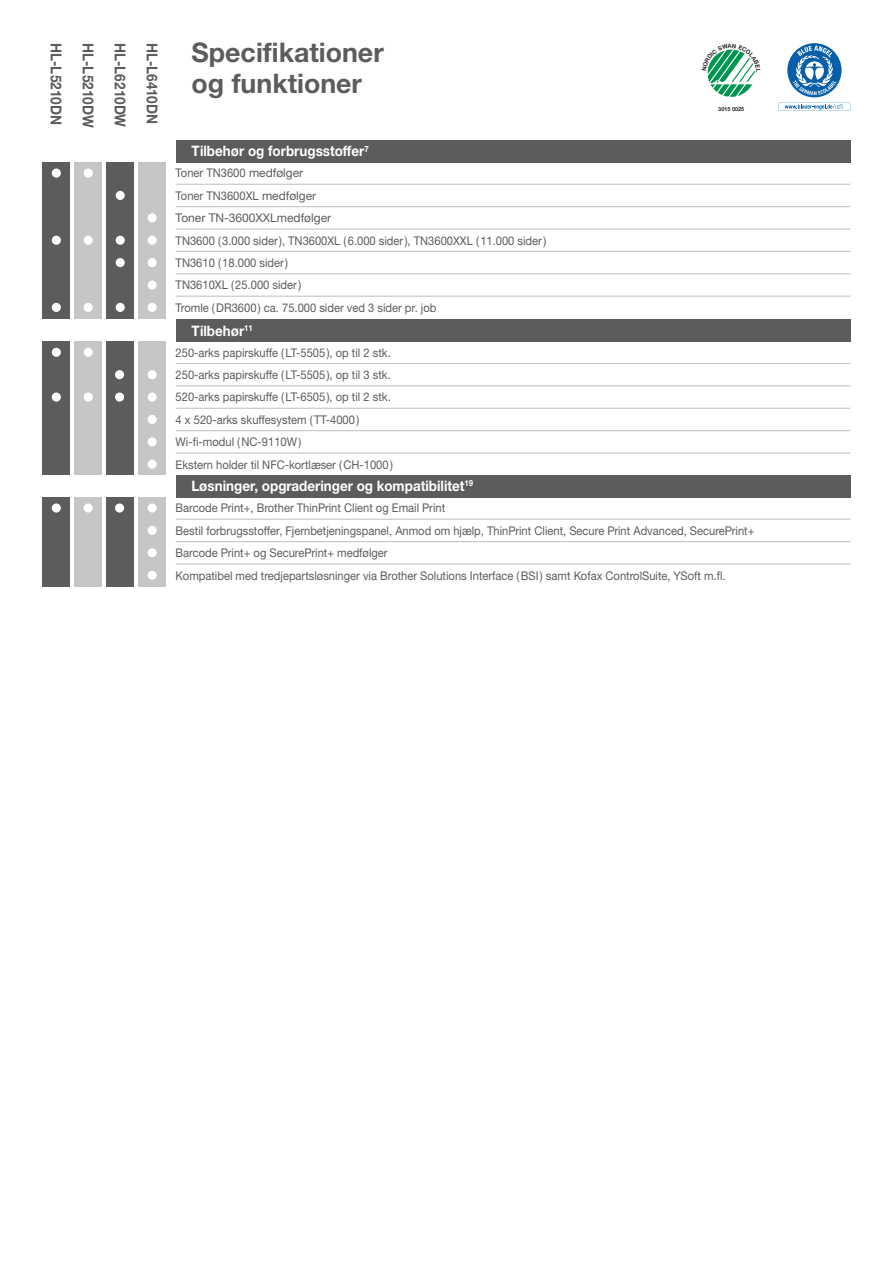
<style>
.page{position:relative;width:893px;height:1263px;background:#fff}
.page>*{position:absolute;margin:0;border:0;box-sizing:border-box;transform-origin:0 0}
.t1{font:700 27px/31.5px "Helvetica Neue LTW1 G";color:#5c5c5b}
.t2{font:700 15px "Helvetica Neue LTW1 G";letter-spacing:.01em;color:#5c5c5b;scale:.9 1}
.t3{font:700 14.4px "Helvetica Neue LTW1 G";color:#fff;scale:.93 1}
.t4{font:12px/22.4px "Helvetica Neue LTW1 G";color:#5c5c5b;scale:.93 1}
.t5{font:500 5.55px "Helvetica Neue LT Std";color:#000}
</style>
<div class="page">
<div style="left:43px;top:342px;width:27px;height:133px;background:#5c5c5b"></div>
<div style="left:43px;top:497px;width:27px;height:90px;background:#5c5c5b"></div>
<div style="left:138px;top:342px;width:28px;height:133px;background:#c6c6c6"></div>
<div style="left:138px;top:497px;width:28px;height:90px;background:#c6c6c6"></div>
<div style="left:74px;top:342px;width:28px;height:133px;background:#c6c6c6"></div>
<div style="left:74px;top:497px;width:28px;height:90px;background:#c6c6c6"></div>
<div style="left:106px;top:342px;width:28px;height:133px;background:#5c5c5b"></div>
<div style="left:106px;top:497px;width:28px;height:90px;background:#5c5c5b"></div>
<hr style="left:176px;top:363px;width:674px;height:1px;background:#c6c6c6">
<hr style="left:176px;top:519px;width:674px;height:1px;background:#c6c6c6">
<hr style="left:176px;top:385px;width:674px;height:1px;background:#c6c6c6">
<hr style="left:176px;top:541px;width:674px;height:1px;background:#c6c6c6">
<hr style="left:176px;top:408px;width:674px;height:1px;background:#c6c6c6">
<hr style="left:176px;top:563px;width:674px;height:1px;background:#c6c6c6">
<hr style="left:176px;top:430px;width:674px;height:1px;background:#c6c6c6">
<hr style="left:176px;top:452px;width:674px;height:2px;background:#c6c6c6">
<div style="left:176px;top:319px;width:674px;height:23px;background:#5c5c5b"></div>
<div style="left:176px;top:475px;width:674px;height:22px;background:#5c5c5b"></div>
<div style="left:52px;top:348px;width:9px;height:9px;background:#fff;border-radius:50%"></div>
<div style="left:52px;top:503px;width:9px;height:10px;background:#fff;border-radius:50%"></div>
<div style="left:84px;top:348px;width:9px;height:9px;background:#fff;border-radius:50%"></div>
<div style="left:84px;top:503px;width:9px;height:10px;background:#fff;border-radius:50%"></div>
<div style="left:115px;top:370px;width:9px;height:9px;background:#fff;border-radius:50%"></div>
<div style="left:115px;top:503px;width:9px;height:10px;background:#fff;border-radius:50%"></div>
<div style="left:148px;top:370px;width:9px;height:9px;background:#fff;border-radius:50%"></div>
<div style="left:148px;top:503px;width:9px;height:10px;background:#fff;border-radius:50%"></div>
<div style="left:52px;top:392px;width:9px;height:10px;background:#fff;border-radius:50%"></div>
<div style="left:84px;top:392px;width:9px;height:10px;background:#fff;border-radius:50%"></div>
<div style="left:115px;top:392px;width:9px;height:10px;background:#fff;border-radius:50%"></div>
<div style="left:148px;top:392px;width:9px;height:10px;background:#fff;border-radius:50%"></div>
<div style="left:148px;top:460px;width:9px;height:9px;background:#fff;border-radius:50%"></div>
<div style="left:148px;top:437px;width:9px;height:9px;background:#fff;border-radius:50%"></div>
<div style="left:148px;top:415px;width:9px;height:9px;background:#fff;border-radius:50%"></div>
<div style="left:148px;top:526px;width:9px;height:9px;background:#fff;border-radius:50%"></div>
<div style="left:148px;top:548px;width:9px;height:9px;background:#fff;border-radius:50%"></div>
<div style="left:148px;top:571px;width:9px;height:9px;background:#fff;border-radius:50%"></div>
<div style="left:43px;top:162px;width:27px;height:157px;background:#5c5c5b"></div>
<div style="left:138px;top:162px;width:28px;height:157px;background:#c6c6c6"></div>
<div style="left:74px;top:162px;width:28px;height:157px;background:#c6c6c6"></div>
<div style="left:106px;top:162px;width:28px;height:157px;background:#5c5c5b"></div>
<hr style="left:176px;top:184px;width:674px;height:1px;background:#c6c6c6">
<hr style="left:176px;top:206px;width:674px;height:1px;background:#c6c6c6">
<hr style="left:176px;top:228px;width:674px;height:2px;background:#c6c6c6">
<hr style="left:176px;top:251px;width:674px;height:1px;background:#c6c6c6">
<hr style="left:176px;top:273px;width:674px;height:1px;background:#c6c6c6">
<hr style="left:176px;top:296px;width:674px;height:1px;background:#c6c6c6">
<div style="left:176px;top:140px;width:674px;height:22px;background:#5c5c5b"></div>
<div style="left:52px;top:168px;width:9px;height:10px;background:#fff;border-radius:50%"></div>
<div style="left:84px;top:168px;width:9px;height:10px;background:#fff;border-radius:50%"></div>
<div style="left:116px;top:191px;width:9px;height:9px;background:#fff;border-radius:50%"></div>
<div style="left:148px;top:213px;width:9px;height:9px;background:#fff;border-radius:50%"></div>
<div style="left:52px;top:236px;width:9px;height:9px;background:#fff;border-radius:50%"></div>
<div style="left:84px;top:236px;width:9px;height:9px;background:#fff;border-radius:50%"></div>
<div style="left:116px;top:236px;width:9px;height:9px;background:#fff;border-radius:50%"></div>
<div style="left:148px;top:236px;width:9px;height:9px;background:#fff;border-radius:50%"></div>
<div style="left:116px;top:258px;width:9px;height:9px;background:#fff;border-radius:50%"></div>
<div style="left:148px;top:258px;width:9px;height:9px;background:#fff;border-radius:50%"></div>
<div style="left:148px;top:280px;width:9px;height:10px;background:#fff;border-radius:50%"></div>
<div style="left:52px;top:303px;width:9px;height:9px;background:#fff;border-radius:50%"></div>
<div style="left:84px;top:303px;width:9px;height:9px;background:#fff;border-radius:50%"></div>
<div style="left:116px;top:303px;width:9px;height:9px;background:#fff;border-radius:50%"></div>
<div style="left:148px;top:303px;width:9px;height:9px;background:#fff;border-radius:50%"></div>
<svg style="left:778px;top:43px;width:72px;height:68px"></svg>
<svg style="left:707px;top:49px;width:48px;height:48px"></svg>
<p class="t2" style="left:66px;top:43px;width:93px;rotate:90deg">HL-L5210DN</p>
<p class="t2" style="left:97px;top:43px;width:96px;rotate:90deg">HL-L5210DW</p>
<p class="t2" style="left:129px;top:43px;width:96px;rotate:90deg">HL-L6210DW</p>
<p class="t2" style="left:161px;top:43px;width:92px;rotate:90deg">HL-L6410DN</p>
<h1 class="t1" style="left:192px;top:36px;width:194px">Specifikationer og funktioner</h1>
<p class="t3" style="left:192px;top:142px;width:192px">Tilbehør og forbrugsstoffer<sup>7</sup></p>
<p class="t4" style="left:176px;top:162px;width:400px">Toner TN3600 medfølger<br>Toner TN3600XL medfølger<br>Toner TN-3600XXLmedfølger<br>TN3600 (3.000 sider), TN3600XL (6.000 sider), TN3600XXL (11.000 sider)<br>TN3610 (18.000 sider)<br>TN3610XL (25.000 sider)<br>Tromle (DR3600) ca. 75.000 sider ved 3 sider pr. job</p>
<p class="t3" style="left:192px;top:142px;width:60px">Generelt</p>
<p class="t3" style="left:192px;top:322px;width:68px">Tilbehør<sup>11</sup></p>
<p class="t4" style="left:176px;top:341px;width:233px">250-arks papirskuffe (LT-5505), op til 2 stk.</p>
<p class="t4" style="left:176px;top:363px;width:233px">250-arks papirskuffe (LT-5505), op til 3 stk.</p>
<p class="t4" style="left:176px;top:386px;width:233px">520-arks papirskuffe (LT-6505), op til 2 stk.</p>
<p class="t4" style="left:176px;top:408px;width:199px">4 x 520-arks skuffesystem (TT-4000)</p>
<p class="t4" style="left:176px;top:431px;width:235px">Wi-fi-modul (NC-9110W)<br>Ekstern holder til NFC-kortlæser (CH-1000)</p>
<p class="t3" style="left:192px;top:477px;width:304px">Løsninger, opgraderinger og kompatibilitet<sup>19</sup></p>
<p class="t4" style="left:176px;top:497px;width:291px">Barcode Print+, Brother ThinPrint Client og Email Print</p>
<p class="t5" style="left:718px;top:106px;width:28px">3015 0025</p>
<p class="t4" style="left:176px;top:519px;width:624px">Bestil forbrugsstoffer, Fjernbetjeningspanel, Anmod om hjælp, ThinPrint Client, Secure Print Advanced, SecurePrint+</p>
<p class="t4" style="left:176px;top:542px;width:229px">Barcode Print+ og SecurePrint+ medfølger</p>
<p class="t4" style="left:176px;top:564px;width:593px">Kompatibel med tredjepartsløsninger via Brother Solutions Interface (BSI) samt Kofax ControlSuite, YSoft m.fl.</p>
</div>
